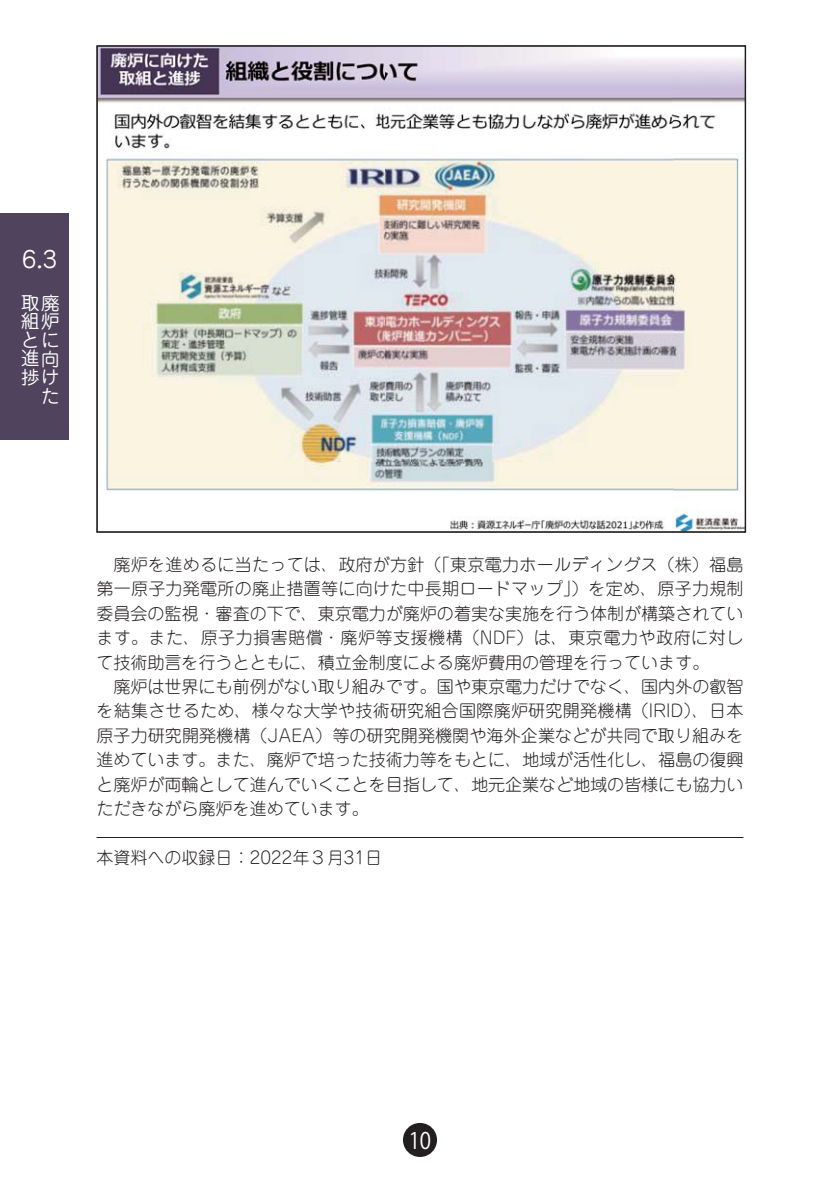
<style>
.page{position:relative;width:840px;height:1191px;background:#fff}
.page>*{position:absolute;margin:0;border:0;box-sizing:border-box;transform-origin:0 0}
.t1{font:22.6px "Jun 201 Pro Regular 83 pv RKSJ H";color:#fff}
.t2{font:22.6px "Koz Go Pr 6 N Regular 90 pv RKSJ H";color:#fff;scale:.9 1}
.t3{font:18.4px/18.6px "Jun 201 Pro Regular 83 pv RKSJ H";color:#fff;text-align:right}
.t4{font:17px/24.4px "Jun 101 Pro Light 90 pv RKSJ H";color:#231f20}
</style>
<div class="page">
<div style="left:403px;top:1123px;width:34px;height:34px;background:#231f20;border-radius:50%"></div>
<div style="left:0;top:213px;width:68px;height:227px;background:#50435e"></div>
<hr style="left:96px;top:837px;width:647px;height:1px;background:#231f20">
<img style="left:98px;top:47px;width:645px;height:483px">
<h1 class="t1" style="left:22px;top:251px;width:36px">6.3</h1>
<p class="t3" style="left:21px;top:296px;width:39px">取廃組炉とに進向捗けた</p>
<p class="t4" style="left:96px;top:554px;width:648px">　廃炉を進めるに当たっては、政府が方針（「東京電力ホールディングス（株）福島第一原子力発電所の廃止措置等に向けた中長期ロードマップ」）を定め、原子力規制委員会の監視・審査の下で、東京電力が廃炉の着実な実施を行う体制が構築されています。また、原子力損害賠償・廃炉等支援機構（NDF）は、東京電力や政府に対して技術助言を行うとともに、積立金制度による廃炉費用の管理を行っています。<br>　廃炉は世界にも前例がない取り組みです。国や東京電力だけでなく、国内外の叡智を結集させるため、様々な大学や技術研究組合国際廃炉研究開発機構（IRID）、日本原子力研究開発機構（JAEA）等の研究開発機関や海外企業などが共同で取り組みを進めています。また、廃炉で培った技術力等をもとに、地域が活性化し、福島の復興と廃炉が両輪として進んでいくことを目指して、地元企業など地域の皆様にも協力いただきながら廃炉を進めています。</p>
<p class="t4" style="left:96px;top:848px;width:287px">本資料への収録日：2022年３月31日</p>
<h1 class="t2" style="left:408px;top:1131px;width:26px">10</h1>
</div>
